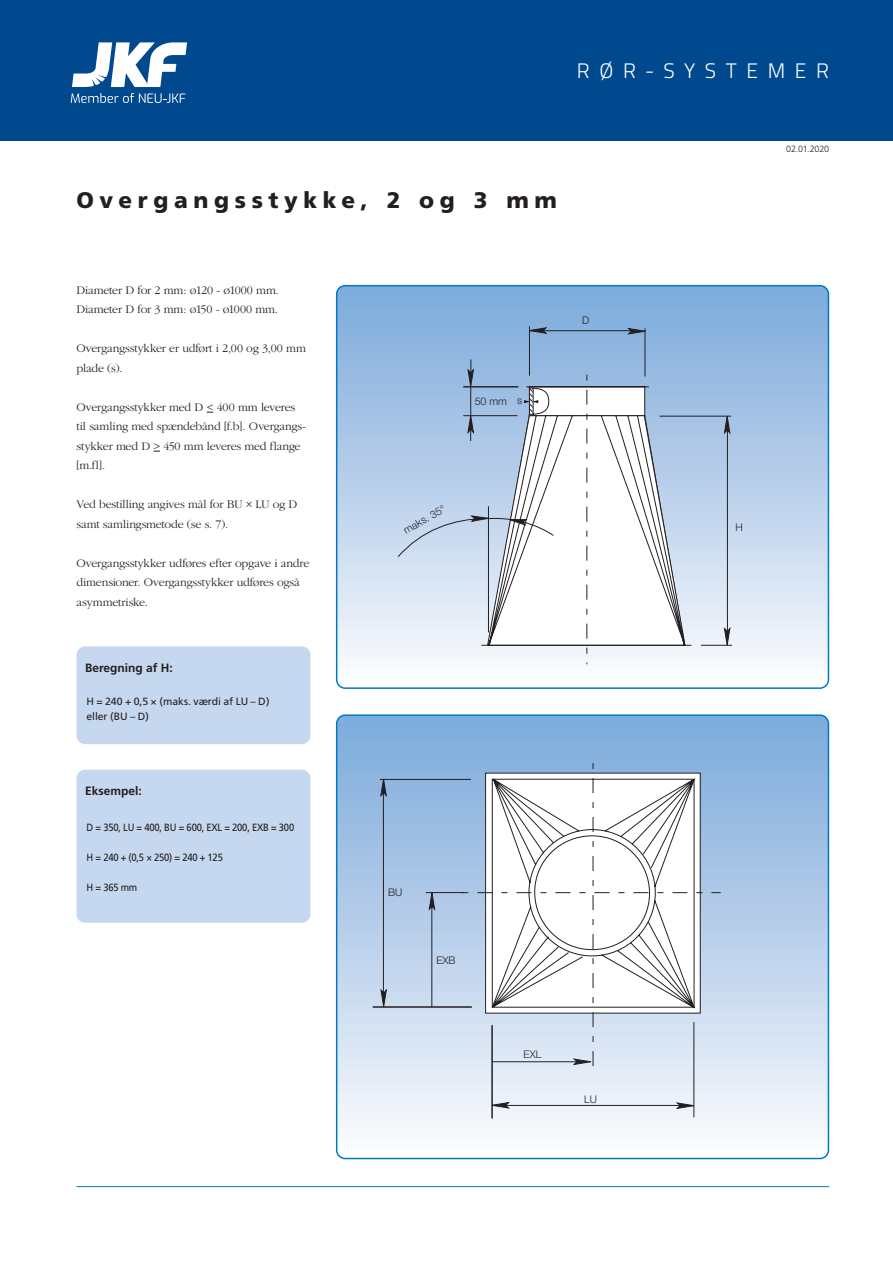
<style>
.page{position:relative;width:893px;height:1263px;background:#fff}
.page>*{position:absolute;margin:0;border:0;box-sizing:border-box;transform-origin:0 0}
.t1{font:900 22.5px "Frutiger LT Std";letter-spacing:.25em;color:#231f20}
.t2{font:300 21px "Titillium";letter-spacing:.46em;color:#fff}
.t3{font:300 12px/19.5px "Garamond";letter-spacing:-.015em;color:#231f20}
.t4{font:700 12px "Frutiger";color:#231f20}
.t5{font:10.5px "Frutiger";letter-spacing:-.025em;color:#231f20;scale:.9 1}
.t6{font:10.5px/15px "Frutiger";letter-spacing:-.025em;color:#231f20}
.t7{font:300 10.5px "Helvetica Neue";letter-spacing:-.005em;color:#231f20}
.t8{font:300 10.5px "Helvetica Neue LT Std";color:#231f20}
.t9{font:300 9px "Frutiger";letter-spacing:-.025em;color:#231f20}
</style>
<div class="page">
<div style="left:0;top:0;width:893px;height:140px;background:#01498e"></div>
<div style="left:77px;top:770px;width:233px;height:153px;background:#c6d8ef;border-radius:9px"></div>
<div style="left:77px;top:646px;width:233px;height:98px;background:#c6d8ef;border-radius:9px"></div>
<svg style="left:337px;top:286px;width:491px;height:402px;background:#b6cfea"></svg>
<svg style="left:481px;top:330px;width:211px;height:316px;background:#99bbe0"></svg>
<svg style="left:627px;top:328px;width:21px;height:6px"></svg>
<hr style="left:645px;top:328px;width:1px;height:48px;background:#231f20">
<svg style="left:527px;top:327px;width:20px;height:7px"></svg>
<hr style="left:529px;top:326px;width:1px;height:50px;background:#231f20">
<hr style="left:701px;top:645px;width:31px;height:1px;background:#231f20">
<svg style="left:724px;top:414px;width:6px;height:233px"></svg>
<hr style="left:659px;top:416px;width:72px;height:1px;background:#231f20">
<svg style="left:398px;top:359px;width:287px;height:305px"></svg>
<div style="left:336px;top:285px;width:493px;height:404px;border:2px solid #0079c2;border-radius:9px"></div>
<svg style="left:337px;top:717px;width:491px;height:441px"></svg>
<hr style="left:493px;top:1105px;width:193px;height:1px;background:#231f20">
<svg style="left:676px;top:1102px;width:20px;height:7px"></svg>
<hr style="left:694px;top:1022px;width:1px;height:95px;background:#231f20">
<svg style="left:490px;top:1102px;width:20px;height:6px"></svg>
<hr style="left:492px;top:1025px;width:1px;height:93px;background:#231f20">
<hr style="left:373px;top:1007px;width:99px;height:1px;background:#231f20">
<svg style="left:380px;top:777px;width:7px;height:232px;background:#91a5bf"></svg>
<hr style="left:380px;top:779px;width:91px;height:1px;background:#231f20">
<svg style="left:462px;top:763px;width:259px;height:305px"></svg>
<svg style="left:429px;top:890px;width:6px;height:117px"></svg>
<hr style="left:426px;top:892px;width:38px;height:1px;background:#231f20">
<div style="left:492px;top:779px;width:202px;height:228px;border:1px solid #231f20"></div>
<div style="left:336px;top:714px;width:493px;height:445px;border:2px solid #0079c2;border-radius:9px"></div>
<hr style="left:77px;top:1186px;width:752px;height:1px;background:#0079c2">
<svg style="left:71px;top:42px;width:116px;height:61px"></svg>
<h2 class="t2" style="left:577px;top:55px;width:254px">RØR-SYSTEMER</h2>
<h1 class="t1" style="left:77px;top:187px;width:482px">Overgangsstykke, 2 og 3 mm</h1>
<p class="t9" style="left:786px;top:144px;width:44px">02.01.2020</p>
<p class="t3" style="left:77px;top:281px;width:204px">Diameter D for 2 mm: ø120 - ø1000 mm.<br>Diameter D for 3 mm: ø150 - ø1000 mm.</p>
<p class="t3" style="left:77px;top:339px;width:231px">Overgangsstykker er udført i 2,00 og 3,00 mm plade (s).</p>
<p class="t3" style="left:77px;top:398px;width:231px">Overgangsstykker med D &lt; 400 mm leveres til samling med spændebånd [f.b]. Overgangs&shy;stykker med D &gt; 450 mm leveres med flange [m.fl].</p>
<p class="t3" style="left:77px;top:495px;width:222px">Ved bestilling angives mål for BU × LU og D samt samlingsmetode (se s. 7).</p>
<p class="t3" style="left:77px;top:554px;width:234px">Overgangsstykker udføres efter opgave i andre dimensioner. Overgangsstykker udføres også asymmetriske.</p>
<p class="t4" style="left:85px;top:660px;width:89px">Beregning af H:</p>
<p class="t6" style="left:87px;top:693px;width:184px">H = 240 + 0,5 × (maks. værdi af LU – D) eller (BU – D)</p>
<p class="t4" style="left:85px;top:784px;width:58px">Eksempel:</p>
<p class="t5" style="left:87px;top:821px;width:232px">D = 350, LU = 400, BU = 600, EXL = 200, EXB = 300</p>
<p class="t5" style="left:87px;top:851px;width:153px">H = 240 + (0,5 × 250) = 240 + 125</p>
<p class="t5" style="left:87px;top:881px;width:58px">H = 365 mm</p>
<p class="t7" style="left:475px;top:393px;width:34px">50 mm</p>
<p class="t7" style="left:517px;top:392px;width:7px">s</p>
<p class="t8" style="left:401px;top:525px;width:48px;rotate:-30deg">maks. 35°</p>
<p class="t7" style="left:582px;top:312px;width:9px">D</p>
<p class="t7" style="left:388px;top:884px;width:16px">BU</p>
<p class="t7" style="left:436px;top:951px;width:21px">EXB</p>
<p class="t7" style="left:736px;top:518px;width:9px">H</p>
<p class="t7" style="left:523px;top:1046px;width:19px">EXL</p>
<p class="t7" style="left:584px;top:1090px;width:14px">LU</p>
</div>
